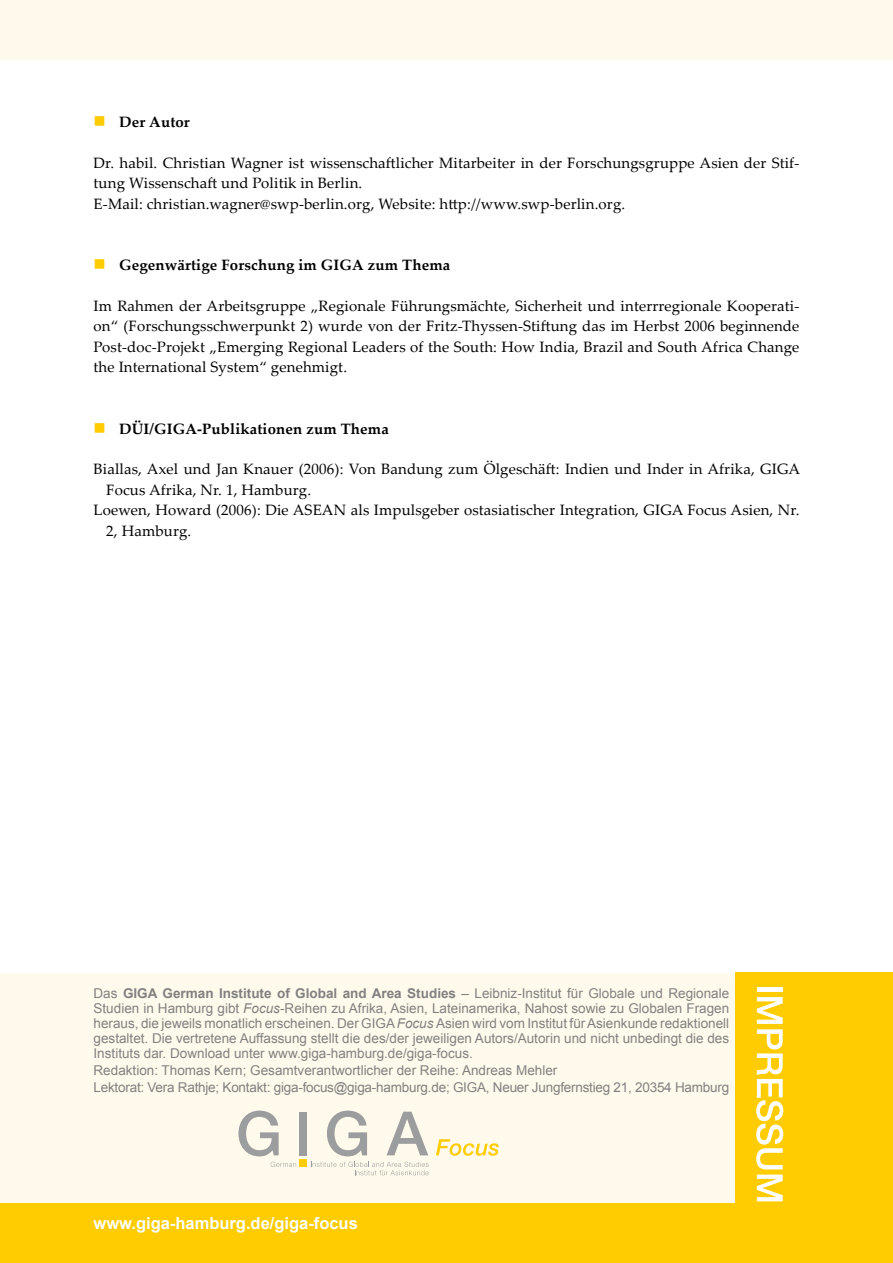
<style>
.page{position:relative;width:893px;height:1263px;background:#fff}
.page>*{position:absolute;margin:0;border:0;box-sizing:border-box;transform-origin:0 0}
.t1{font:700 16.5px "Arial";color:#fff}
.t2{font:16.5px "Wingdings";color:#fecc00}
.t3{font:15px/20.4px "Palatino Linotype";letter-spacing:.01em;color:#000}
.t4{font:700 15px "Palatino Linotype";letter-spacing:.01em;color:#000}
.t5{font:13.5px/15px "Arial";color:#818181;text-align:justify}
.s1{font-weight:700}
.s2{font-style:italic}
</style>
<div class="page">
<div style="left:0;top:973px;width:892px;height:290px;background:#fffaeb"></div>
<div style="left:736px;top:972px;width:157px;height:291px;background:#fecc00"></div>
<div style="left:757px;top:987px;width:26px;height:5px;background:#fff"></div>
<svg style="left:756px;top:997px;width:27px;height:204px"></svg>
<div style="left:0;top:1204px;width:741px;height:59px;background:#fecc00"></div>
<div style="left:0;top:1px;width:893px;height:59px;background:#fffaeb"></div>
<div style="left:300px;top:1112px;width:7px;height:43px;background:#9c9d9f"></div>
<svg style="left:238px;top:1110px;width:41px;height:46px"></svg>
<svg style="left:327px;top:1110px;width:40px;height:46px"></svg>
<svg style="left:387px;top:1112px;width:41px;height:43px"></svg>
<svg style="left:271px;top:1162px;width:25px;height:5px"></svg>
<div style="left:300px;top:1159px;width:7px;height:8px;background:#fecc00"></div>
<svg style="left:311px;top:1162px;width:118px;height:13px"></svg>
<svg style="left:436px;top:1139px;width:63px;height:17px"></svg>
<p class="t2" style="left:94px;top:112px;width:14px">■</p>
<p class="t4" style="left:119px;top:111px;width:72px">Der Autor</p>
<p class="t3" style="left:94px;top:152px;width:707px">Dr. habil. Christian Wagner ist wissenschaftlicher Mitarbeiter in der Forschungsgruppe Asien der Stif&shy;tung Wissenschaft und Politik in Berlin.<br>E-Mail: christian.wagner@swp-berlin.org, Website: http://www.swp-berlin.org.</p>
<p class="t4" style="left:119px;top:254px;width:333px">Gegenwärtige Forschung im GIGA zum Thema</p>
<p class="t3" style="left:94px;top:295px;width:707px;text-align:justify">Im Rahmen der Arbeitsgruppe „Regionale Führungsmächte, Sicherheit und interrregionale Kooperati&shy;on“ (Forschungsschwerpunkt 2) wurde von der Fritz-Thyssen-Stiftung das im Herbst 2006 beginnende Post-doc-Projekt „Emerging Regional Leaders of the South: How India, Brazil and South Africa Change the International System“ genehmigt.</p>
<p class="t2" style="left:94px;top:255px;width:14px">■</p>
<p class="t4" style="left:119px;top:418px;width:271px">DÜI/GIGA-Publikationen zum Thema</p>
<p class="t3" style="left:94px;top:459px;width:708px">Biallas, Axel und Jan Knauer (2006): Von Bandung zum Ölgeschäft: Indien und Inder in Afrika, GIGA</p>
<p class="t3" style="left:106px;top:479px;width:206px">Focus Afrika, Nr. 1, Hamburg.</p>
<p class="t3" style="left:94px;top:499px;width:707px">Loewen, Howard (2006): Die ASEAN als Impulsgeber ostasiatischer Integration, GIGA Focus Asien, Nr.</p>
<p class="t3" style="left:106px;top:520px;width:87px">2, Hamburg.</p>
<p class="t2" style="left:94px;top:419px;width:14px">■</p>
<p class="t5" style="left:94px;top:985px;width:637px">Das <span class="s1">GIGA German Institute of Global and Area Studies</span> – Leibniz-Institut für Globale und Regionale Studien in Hamburg gibt <span class="s2">Focus</span>-Reihen zu Afrika, Asien, Lateinamerika, Nahost sowie zu Globalen Fragen heraus, die jeweils monatlich erscheinen. Der GIGA <span class="s2">Focus</span> Asien wird vom Institut für Asienkunde redaktionell gestaltet. Die vertretene Auffassung stellt die des/der jeweiligen Autors/Autorin und nicht unbedingt die des Instituts dar. Download unter www.giga-hamburg.de/giga-focus.</p>
<p class="t5" style="left:94px;top:1062px;width:637px;line-height:17.1px">Redaktion: Thomas Kern; Gesamtverantwortlicher der Reihe: Andreas Mehler<br>Lektorat: Vera Rathje; Kontakt: giga-focus@giga-hamburg.de; GIGA, Neuer Jungfernstieg 21, 20354 Hamburg</p>
<p class="t1" style="left:94px;top:1212px;width:266px">www.giga-hamburg.de/giga-focus</p>
</div>
